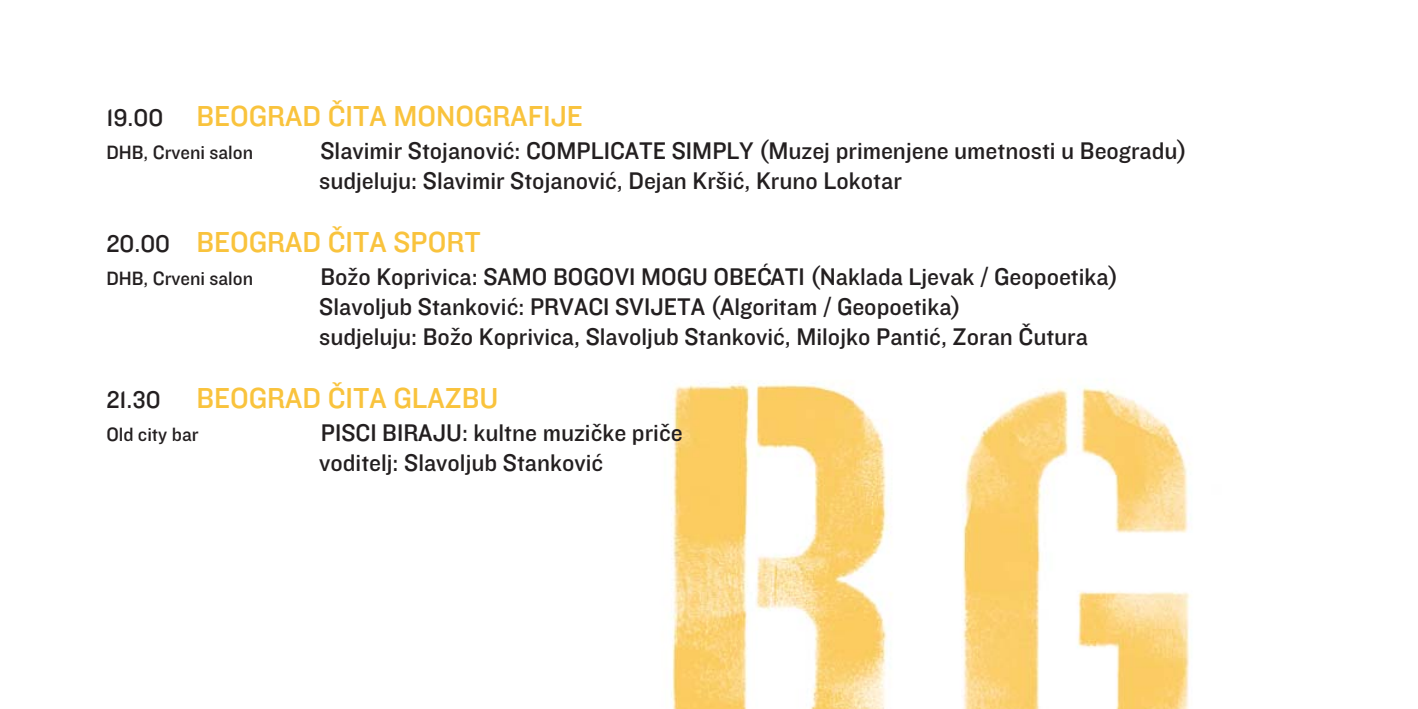
<style>
.page{position:relative;width:1418px;height:709px;background:#fff}
.page>*{position:absolute;margin:0;border:0;box-sizing:border-box;transform-origin:0 0}
.t1{font:500 30px "Knock 31 ps";color:#f9c33d}
.t2{font:500 25px/30px "Knock 31 ps";color:#231f20}
.t3{font:500 20px "Knock 31 ps";color:#231f20}
.s1{font-size:25px;color:#231f20}
</style>
<div class="page">
<img style="left:962px;top:387px;width:228px;height:322px">
<img style="left:671px;top:383px;width:218px;height:326px">
<p class="t1" style="left:106px;top:106px;width:478px"><span class="s1">19.00</span> BEOGRAD ČITA MONOGRAFIJE</p>
<p class="t3" style="left:106px;top:146px;width:148px">DHB, Crveni salon</p>
<p class="t2" style="left:319px;top:138px;width:869px">Slavimir Stojanović: COMPLICATE SIMPLY (Muzej primenjene umetnosti u Beogradu) sudjeluju: Slavimir Stojanović, Dejan Kršić, Kruno Lokotar</p>
<p class="t1" style="left:106px;top:232px;width:376px"><span class="s1">20.00</span> BEOGRAD ČITA SPORT</p>
<p class="t3" style="left:106px;top:272px;width:148px">DHB, Crveni salon</p>
<p class="t2" style="left:319px;top:264px;width:800px">Božo Koprivica: SAMO BOGOVI MOGU OBEĆATI (Naklada Ljevak / Geopoetika)<br>Slavoljub Stanković: PRVACI SVIJETA (Algoritam / Geopoetika)<br>sudjeluju: Božo Koprivica, Slavoljub Stanković, Milojko Pantić, Zoran Čutura</p>
<p class="t1" style="left:106px;top:388px;width:393px"><span class="s1">21.30</span> BEOGRAD ČITA GLAZBU</p>
<p class="t3" style="left:106px;top:428px;width:94px">Old city bar</p>
<p class="t2" style="left:319px;top:420px;width:365px">PISCI BIRAJU: kultne muzičke priče voditelj: Slavoljub Stanković</p>
</div>
